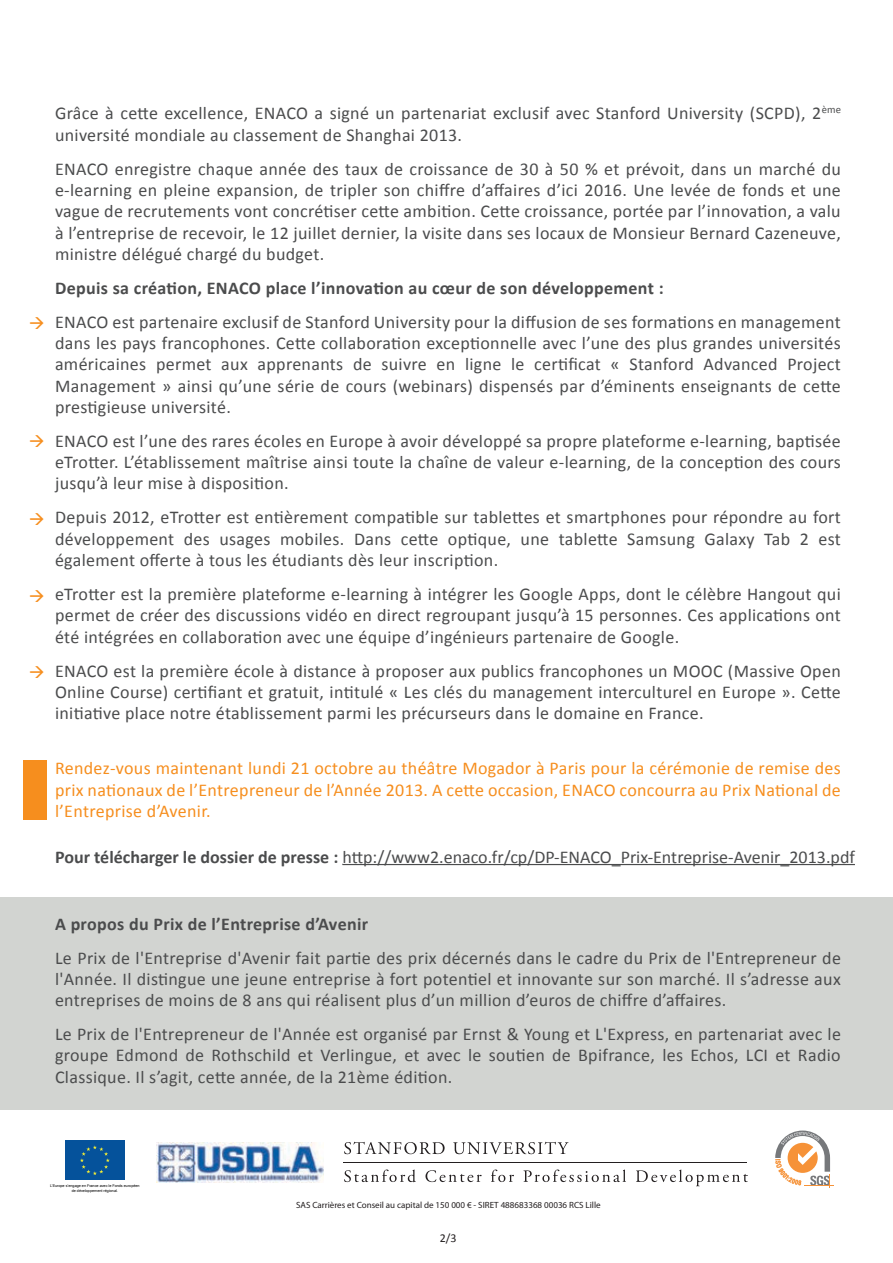
<style>
.page{position:relative;width:893px;height:1263px;background:#fff}
.page>*{position:absolute;margin:0;border:0;box-sizing:border-box;transform-origin:0 0}
.t1{font:18px/21.3px "Calibri";letter-spacing:.02em;color:#4b4c4d;text-align:justify}
.t2{font:18px/21.3px "Calibri";letter-spacing:.02em;color:#f68e1e;text-align:justify}
.t3{font:700 18px "Calibri";letter-spacing:.02em;color:#4b4c4d}
.t4{font:18px "Calibri";color:#4b4c4d}
.t5{font:12px "Calibri";color:#231f20}
.t6{font:9px "Myriad Pro";color:#231f20}
.t7{font:3.75px/5.4px "Arial";color:#000001;text-align:center}
.s1{font-weight:700}
</style>
<div class="page">
<div style="left:23px;top:760px;width:23px;height:59px;background:#f68e1e"></div>
<div style="left:0;top:897px;width:893px;height:212px;background:#d2d4d1"></div>
<hr style="left:804px;top:1185px;width:30px;height:1px;background:#f69238">
<div style="left:65px;top:1141px;width:59px;height:39px;background:#05529b"></div>
<svg style="left:80px;top:1145px;width:30px;height:30px"></svg>
<svg style="left:344px;top:1142px;width:101px;height:12px"></svg>
<svg style="left:453px;top:1142px;width:116px;height:12px"></svg>
<hr style="left:343px;top:1162px;width:404px;height:1px;background:#231f20">
<svg style="left:344px;top:1169px;width:72px;height:13px"></svg>
<svg style="left:425px;top:1170px;width:57px;height:12px"></svg>
<svg style="left:491px;top:1169px;width:23px;height:13px"></svg>
<svg style="left:523px;top:1169px;width:103px;height:13px"></svg>
<svg style="left:636px;top:1169px;width:112px;height:17px"></svg>
<img style="left:157px;top:1143px;width:167px;height:39px">
<svg style="left:342px;top:864px;width:513px;height:1px"></svg>
<svg style="left:775px;top:1130px;width:56px;height:57px"></svg>
<p class="t1" style="left:55px;top:102px;width:788px">Grâce à cette excellence, ENACO a signé un partenariat exclusif avec Stanford University (SCPD), 2<sup>ème </sup>université mondiale au classement de Shanghai 2013.</p>
<p class="t1" style="left:55px;top:157px;width:787px">ENACO enregistre chaque année des taux de croissance de 30 à 50 % et prévoit, dans un marché du e-learning en pleine expansion, de tripler son chiffre d’affaires d’ici 2016. Une levée de fonds et une vague de recrutements vont concrétiser cette ambition. Cette croissance, portée par l’innovation, a valu à l’entreprise de recevoir, le 12 juillet dernier, la visite dans ses locaux de Monsieur Bernard Cazeneuve, ministre délégué chargé du budget.</p>
<p class="t3" style="left:55px;top:277px;width:610px">Depuis sa création, ENACO place l’innovation au cœur de son développement :</p>
<p class="t1" style="left:55px;top:310px;width:787px">ENACO est partenaire exclusif de Stanford University pour la diffusion de ses formations en management dans les pays francophones. Cette collaboration exceptionnelle avec l’une des plus grandes universités américaines permet aux apprenants de suivre en ligne le certificat « Stanford Advanced Project Management » ainsi qu’une série de cours (webinars) dispensés par d’éminents enseignants de cette prestigieuse université.</p>
<p class="t1" style="left:55px;top:429px;width:787px">ENACO est l’une des rares écoles en Europe à avoir développé sa propre plateforme e-learning, baptisée eTrotter. L’établissement maîtrise ainsi toute la chaîne de valeur e-learning, de la conception des cours jusqu’à leur mise à disposition.</p>
<p class="t1" style="left:55px;top:506px;width:787px">Depuis 2012, eTrotter est entièrement compatible sur tablettes et smartphones pour répondre au fort développement des usages mobiles. Dans cette optique, une tablette Samsung Galaxy Tab 2 est également offerte à tous les étudiants dès leur inscription.</p>
<p class="t1" style="left:55px;top:582px;width:787px">eTrotter est la première plateforme e-learning à intégrer les Google Apps, dont le célèbre Hangout qui permet de créer des discussions vidéo en direct regroupant jusqu’à 15 personnes. Ces applications ont été intégrées en collaboration avec une équipe d’ingénieurs partenaire de Google.</p>
<p class="t1" style="left:55px;top:659px;width:787px">ENACO est la première école à distance à proposer aux publics francophones un MOOC (Massive Open Online Course) certifiant et gratuit, intitulé « Les clés du management interculturel en Europe ». Cette initiative place notre établissement parmi les précurseurs dans le domaine en France.</p>
<p class="t2" style="left:55px;top:757px;width:787px">Rendez-vous maintenant lundi 21 octobre au théâtre Mogador à Paris pour la cérémonie de remise des prix nationaux de l’Entrepreneur de l’Année 2013. A cette occasion, ENACO concourra au Prix National de l’Entreprise d’Avenir.</p>
<p class="t4" style="left:55px;top:845px;width:801px"><span class="s1">Pour télécharger le dossier de presse :</span> http://www2.enaco.fr/cp/DP-ENACO_Prix-Entreprise-Avenir_2013.pdf</p>
<p class="t3" style="left:55px;top:912px;width:315px">A propos du Prix de l’Entreprise d’Avenir</p>
<p class="t1" style="left:55px;top:946px;width:787px">Le Prix de l'Entreprise d'Avenir fait partie des prix décernés dans le cadre du Prix de l'Entrepreneur de l'Année. Il distingue une jeune entreprise à fort potentiel et innovante sur son marché. Il s’adresse aux entreprises de moins de 8 ans qui réalisent plus d’un million d’euros de chiffre d’affaires.</p>
<p class="t1" style="left:55px;top:1023px;width:787px">Le Prix de l'Entrepreneur de l'Année est organisé par Ernst &amp; Young et L'Express, en partenariat avec le groupe Edmond de Rothschild et Verlingue, et avec le soutien de Bpifrance, les Echos, LCI et Radio Classique. Il s’agit, cette année, de la 21ème édition.</p>
<p class="t7" style="left:50px;top:1183px;width:91px">L’Europe s’engage en France avec le Fonds européen de développement régional.</p>
<p class="t6" style="left:296px;top:1199px;width:306px">SAS Carrières et Conseil au capital de 150 000 € - SIRET 488683368 00036 RCS Lille</p>
<p class="t5" style="left:440px;top:1230px;width:18px">2/3</p>
</div>
